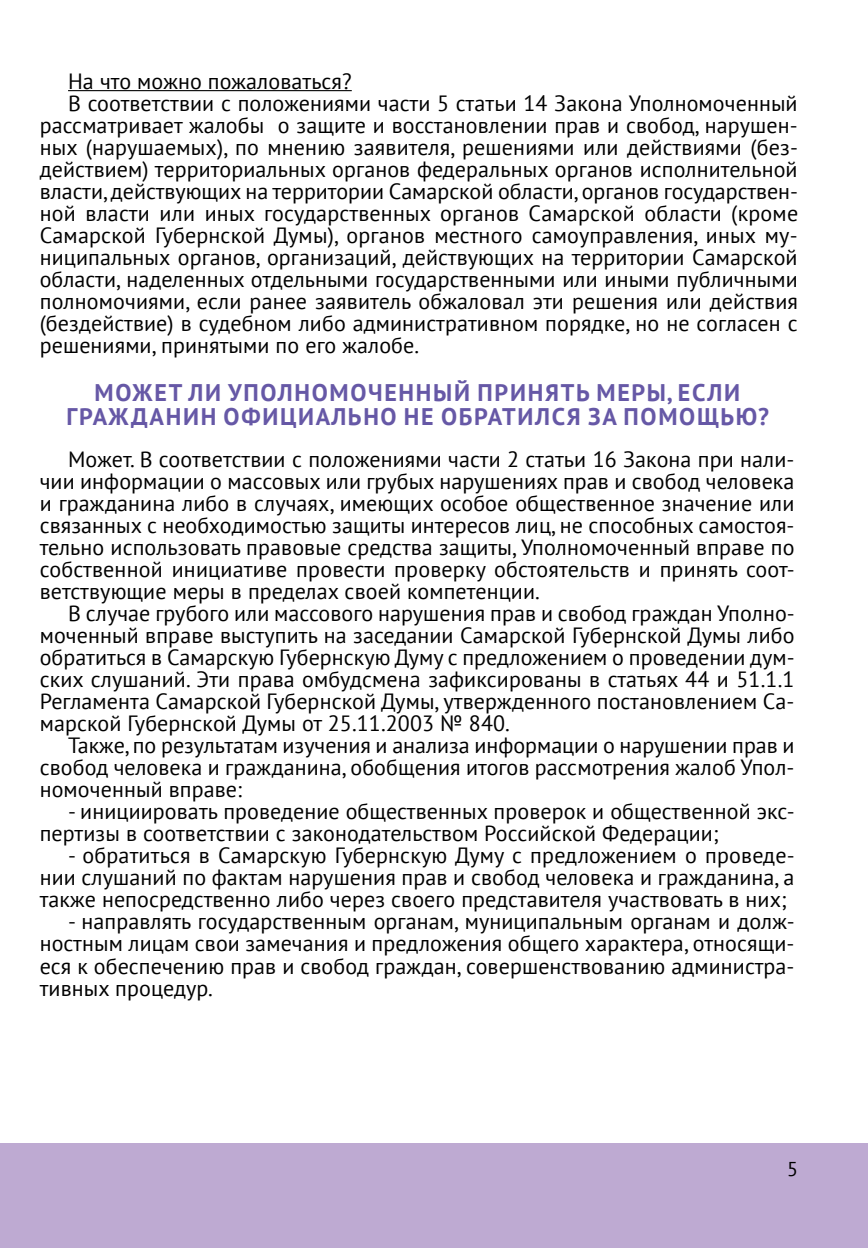
<style>
.page{position:relative;width:868px;height:1248px;background:#fff}
.page>*{position:absolute;margin:0;border:0;box-sizing:border-box;transform-origin:0 0}
.t1{font:700 24px/24px "PT Sans";letter-spacing:.07em;color:#6658a6;text-align:center}
.t2{font:22px/22px "PT Sans";letter-spacing:.005em;color:#000;text-align:justify}
.t3{font:20px "PT Sans";color:#000}
</style>
<div class="page">
<div style="left:0;top:1143px;width:867px;height:104px;background:#beaad2"></div>
<hr style="left:68px;top:90px;width:284px;height:1px;background:#000">
<p class="t2" style="left:68px;top:70px;width:285px">На что можно пожаловаться?</p>
<p class="t2" style="left:68px;top:92px;width:731px">В соответствии с положениями части 5 статьи 14 Закона Уполномоченный</p>
<p class="t2" style="left:40px;top:114px;width:759px">рассматривает жалобы о защите и восстановлении прав и свобод, нарушен-</p>
<p class="t2" style="left:40px;top:136px;width:759px">ных (нарушаемых), по мнению заявителя, решениями или действиями (без-</p>
<p class="t2" style="left:40px;top:158px;width:759px">действием) территориальных органов федеральных органов исполнительной</p>
<p class="t2" style="left:40px;top:180px;width:759px">власти, действующих на территории Самарской области, органов государствен-</p>
<p class="t2" style="left:40px;top:202px;width:759px">ной власти или иных государственных органов Самарской области (кроме</p>
<p class="t2" style="left:40px;top:224px;width:759px">Самарской Губернской Думы), органов местного самоуправления, иных му-</p>
<p class="t2" style="left:40px;top:246px;width:759px">ниципальных органов, организаций, действующих на территории Самарской</p>
<p class="t2" style="left:40px;top:268px;width:759px">области, наделенных отдельными государственными или иными публичными</p>
<p class="t2" style="left:40px;top:290px;width:759px">полномочиями, если ранее заявитель обжаловал эти решения или действия</p>
<p class="t2" style="left:40px;top:312px;width:759px">(бездействие) в судебном либо административном порядке, но не согласен с</p>
<p class="t2" style="left:40px;top:334px;width:381px">решениями, принятыми по его жалобе.</p>
<p class="t1" style="left:66px;top:380px;width:704px">МОЖЕТ ЛИ УПОЛНОМОЧЕННЫЙ ПРИНЯТЬ МЕРЫ, ЕСЛИ<br>ГРАЖДАНИН ОФИЦИАЛЬНО НЕ ОБРАТИЛСЯ ЗА ПОМОЩЬЮ?</p>
<p class="t2" style="left:40px;top:448px;width:756px;text-indent:28px">Может. В соответствии с положениями части 2 статьи 16 Закона при нали&shy;чии информации о массовых или грубых нарушениях прав и свобод человека и гражданина либо в случаях, имеющих особое общественное значение или связанных с необходимостью защиты интересов лиц, не способных самостоя&shy;тельно использовать правовые средства защиты, Уполномоченный вправе по собственной инициативе провести проверку обстоятельств и принять соот&shy;ветствующие меры в пределах своей компетенции.</p>
<p class="t2" style="left:40px;top:602px;width:756px;text-indent:28px">В случае грубого или массового нарушения прав и свобод граждан Уполно&shy;моченный вправе выступить на заседании Самарской Губернской Думы либо обратиться в Самарскую Губернскую Думу с предложением о проведении дум&shy;ских слушаний. Эти права омбудсмена зафиксированы в статьях 44 и 51.1.1<br>Регламента Самарской Губернской Думы, утвержденного постановлением Са&shy;марской Губернской Думы от 25.11.2003 № 840.</p>
<p class="t2" style="left:40px;top:734px;width:756px;text-indent:28px">Также, по результатам изучения и анализа информации о нарушении прав и свобод человека и гражданина, обобщения итогов рассмотрения жалоб Упол&shy;номоченный вправе:</p>
<p class="t2" style="left:40px;top:800px;width:756px;text-indent:28px">- инициировать проведение общественных проверок и общественной экс&shy;пертизы в соответствии с законодательством Российской Федерации;</p>
<p class="t2" style="left:40px;top:844px;width:756px;text-indent:28px">- обратиться в Самарскую Губернскую Думу с предложением о проведе&shy;нии слушаний по фактам нарушения прав и свобод человека и гражданина, а также непосредственно либо через своего представителя участвовать в них;</p>
<p class="t2" style="left:40px;top:910px;width:756px;text-indent:28px">- направлять государственным органам, муниципальным органам и долж&shy;ностным лицам свои замечания и предложения общего характера, относящи&shy;еся к обеспечению прав и свобод граждан, совершенствованию администра&shy;тивных процедур.</p>
<p class="t3" style="left:787px;top:1155px;width:12px">5</p>
</div>
